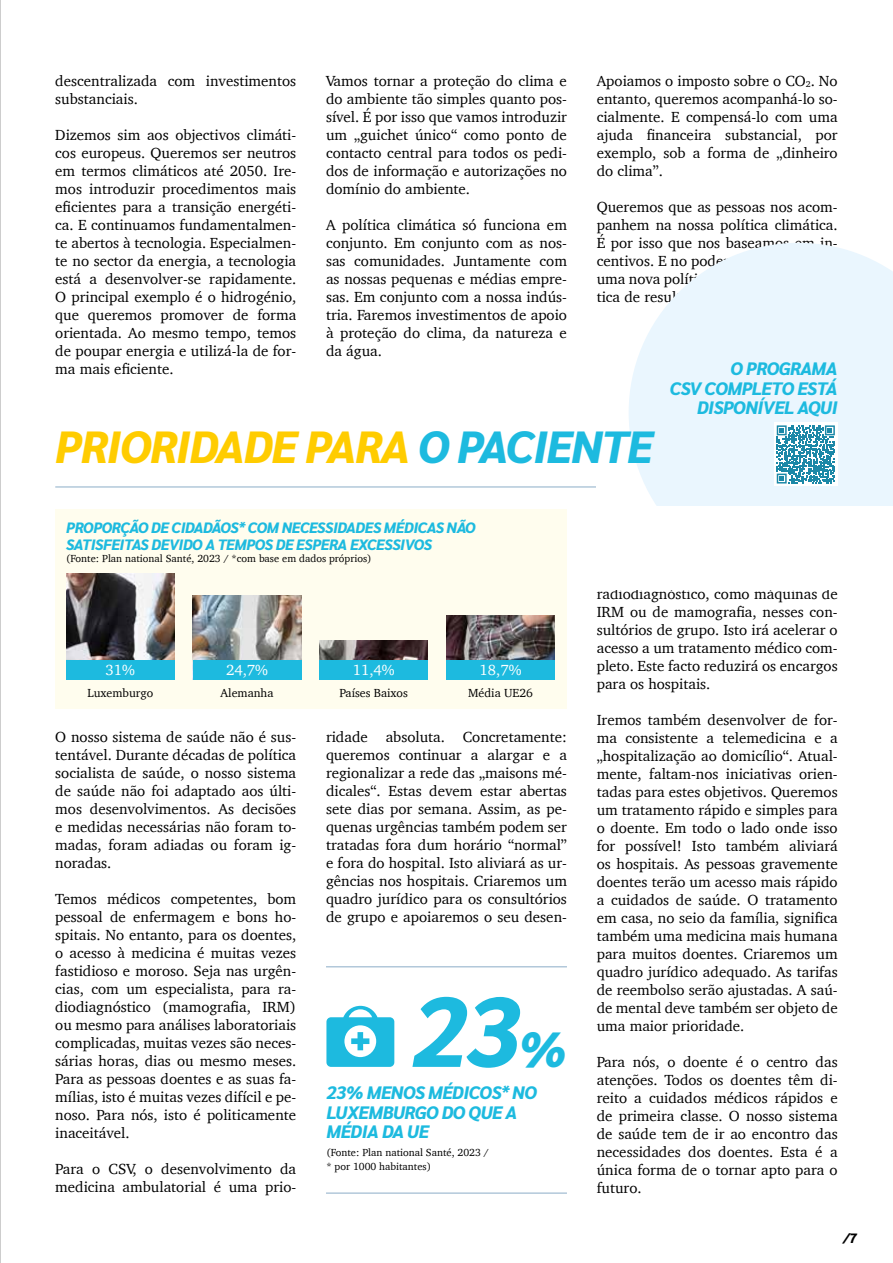
<style>
.page{position:relative;width:893px;height:1263px;background:#fff}
.page>*{position:absolute;margin:0;border:0;box-sizing:border-box;transform-origin:0 0}
.t1{font:italic 800 98.7px "Sarabun";color:#1dbadf}
.t2{font:italic 800 45px "Sarabun";letter-spacing:-.03em;color:#fc0}
.t3{font:italic 800 18px/19.5px "Sarabun";letter-spacing:-.03em;color:#1dbadf}
.t4{font:15px/18px "Charter";color:#000;text-align:justify}
.t5{font:italic 800 15px/16.5px "Sarabun";letter-spacing:-.03em;color:#1dbadf}
.t6{font:15px "Charter";color:#fff}
.t7{font:italic 800 13.5px "Sarabun";color:#000}
.t8{font:12px "Charter";color:#000}
.t9{font:10.5px/13.5px "Charter";color:#000}
.s1{font-size:8.7px}
.s2{color:#1dbadf}
.s3{font-size:49.35px}
</style>
<div class="page">
<div style="left:55px;top:510px;width:512px;height:199px;background:#fffdee"></div>
<img style="left:66px;top:574px;width:108px;height:86px">
<img style="left:193px;top:595px;width:108px;height:65px">
<img style="left:320px;top:640px;width:108px;height:20px">
<img style="left:446px;top:616px;width:108px;height:44px">
<div style="left:66px;top:660px;width:108px;height:19px;background:#1dbadf"></div>
<div style="left:193px;top:660px;width:108px;height:19px;background:#1dbadf"></div>
<div style="left:320px;top:660px;width:108px;height:19px;background:#1dbadf"></div>
<div style="left:446px;top:660px;width:108px;height:19px;background:#1dbadf"></div>
<hr style="left:55px;top:486px;width:783px;height:2px;background:#b2c8da">
<hr style="left:326px;top:966px;width:241px;height:1px;background:#b2c8da">
<hr style="left:326px;top:1192px;width:241px;height:2px;background:#b2c8da">
<div style="left:597px;top:419px;width:296px;height:88px;background:#fff"></div>
<svg style="left:326px;top:1006px;width:68px;height:61px"></svg>
<svg style="left:629px;top:243px;width:264px;height:263px;fill:#eaf6fe"></svg>
<svg style="left:774px;top:423px;width:64px;height:63px"></svg>
<svg style="left:777px;top:425px;width:58px;height:58px"></svg>
<hr style="left:0;top:0;width:1px;height:1263px;background:#000">
<p class="t4" style="left:55px;top:72px;width:242px">descentralizada com investimentos substanciais.</p>
<p class="t4" style="left:55px;top:126px;width:242px">Dizemos sim aos objectivos climáti&shy;cos europeus. Queremos ser neutros em termos climáticos até 2050. Ire&shy;mos introduzir procedimentos mais eficientes para a transição energéti&shy;ca. E continuamos fundamentalmen&shy;te abertos à tecnologia. Especialmen&shy;te no sector da energia, a tecnologia está a desenvolver-se rapidamente.<br>O principal exemplo é o hidrogénio, que queremos promover de forma orientada. Ao mesmo tempo, temos de poupar energia e utilizá-la de for&shy;ma mais eficiente.</p>
<p class="t4" style="left:326px;top:72px;width:242px">Vamos tornar a proteção do clima e do ambiente tão simples quanto pos&shy;sível. É por isso que vamos introduzir um „guichet único“ como ponto de contacto central para todos os pedi&shy;dos de informação e autorizações no domínio do ambiente.</p>
<p class="t4" style="left:326px;top:216px;width:242px">A política climática só funciona em conjunto. Em conjunto com as nos&shy;sas comunidades. Juntamente com as nossas pequenas e médias empre&shy;sas. Em conjunto com a nossa indús&shy;tria. Faremos investimentos de apoio à proteção do clima, da natureza e da água.</p>
<p class="t4" style="left:597px;top:72px;width:242px">Apoiamos o imposto sobre o CO<span class="s1">2</span>. No entanto, queremos acompanhá-lo so&shy;cialmente. E compensá-lo com uma ajuda financeira substancial, por exemplo, sob a forma de „dinheiro do clima”.</p>
<p class="t4" style="left:597px;top:198px;width:242px">Queremos que as pessoas nos acom&shy;panhem na nossa política climática.<br>É por isso que nos baseamos em in&shy;centivos. E no poder de persuasão de</p>
<p class="t4" style="left:597px;top:288px;width:120px">tica de resultados.</p>
<p class="t3" style="left:670px;top:359px;width:169px;text-align:right">O PROGRAMA<br>CSV COMPLETO ESTÁ<br>DISPONÍVEL AQUI</p>
<h2 class="t2" style="left:55px;top:421px;width:599px">PRIORIDADE PARA <span class="s2">O PACIENTE</span></h2>
<p class="t5" style="left:66px;top:520px;width:411px">PROPORÇÃO DE CIDADÃOS* COM NECESSIDADES MÉDICAS NÃO<br>SATISFEITAS DEVIDO A TEMPOS DE ESPERA EXCESSIVOS</p>
<p class="t9" style="left:66px;top:552px;width:307px">(Fonte: Plan national Santé, 2023 / *com base em dados próprios)</p>
<p class="t6" style="left:106px;top:657px;width:31px">31%</p>
<p class="t6" style="left:226px;top:657px;width:43px">24,7%</p>
<p class="t6" style="left:353px;top:657px;width:43px">11,4%</p>
<p class="t6" style="left:479px;top:657px;width:43px">18,7%</p>
<p class="t8" style="left:87px;top:682px;width:67px">Luxemburgo</p>
<p class="t8" style="left:221px;top:682px;width:54px">Alemanha</p>
<p class="t8" style="left:340px;top:682px;width:70px">Países Baixos</p>
<p class="t8" style="left:468px;top:682px;width:66px">Média UE26</p>
<p class="t4" style="left:55px;top:727px;width:242px">O nosso sistema de saúde não é sus&shy;tentável. Durante décadas de política socialista de saúde, o nosso sistema de saúde não foi adaptado aos últi&shy;mos desenvolvimentos. As decisões e medidas necessárias não foram to&shy;madas, foram adiadas ou foram ig&shy;noradas.</p>
<p class="t4" style="left:55px;top:889px;width:242px">Temos médicos competentes, bom pessoal de enfermagem e bons ho&shy;spitais. No entanto, para os doentes, o acesso à medicina é muitas vezes fastidioso e moroso. Seja nas urgên&shy;cias, com um especialista, para ra&shy;diodiagnóstico (mamografia, IRM) ou mesmo para análises laboratoriais complicadas, muitas vezes são neces&shy;sárias horas, dias ou mesmo meses.<br>Para as pessoas doentes e as suas fa&shy;mílias, isto é muitas vezes difícil e pe&shy;noso. Para nós, isto é politicamente inaceitável.</p>
<p class="t4" style="left:55px;top:1159px;width:242px">Para o CSV, o desenvolvimento da medicina ambulatorial é uma prio-</p>
<p class="t4" style="left:326px;top:727px;width:242px">ridade absoluta. Concretamente: queremos continuar a alargar e a regionalizar a rede das „maisons mé&shy;dicales“. Estas devem estar abertas sete dias por semana. Assim, as pe&shy;quenas urgências também podem ser tratadas fora dum horário “normal” e fora do hospital. Isto aliviará as ur&shy;gências nos hospitais. Criaremos um quadro jurídico para os consultórios de grupo e apoiaremos o seu desen-</p>
<h1 class="t1" style="left:412px;top:975px;width:157px">23<span class="s3">%</span></h1>
<p class="t3" style="left:326px;top:1083px;width:212px">23% MENOS MÉDICOS* NO<br>LUXEMBURGO DO QUE A<br>MÉDIA DA UE</p>
<p class="t9" style="left:326px;top:1145px;width:164px">(Fonte: Plan national Santé, 2023 / * por 1000 habitantes)</p>
<p class="t4" style="left:597px;top:585px;width:242px">radiodiagnóstico, como máquinas de IRM ou de mamografia, nesses con&shy;sultórios de grupo. Isto irá acelerar o acesso a um tratamento médico com&shy;pleto. Este facto reduzirá os encargos para os hospitais.</p>
<p class="t4" style="left:597px;top:711px;width:242px">Iremos também desenvolver de for&shy;ma consistente a telemedicina e a „hospitalização ao domicílio“. Atual&shy;mente, faltam-nos iniciativas orien&shy;tadas para estes objetivos. Queremos um tratamento rápido e simples para o doente. Em todo o lado onde isso for possível! Isto também aliviará os hospitais. As pessoas gravemente doentes terão um acesso mais rápido a cuidados de saúde. O tratamento em casa, no seio da família, significa também uma medicina mais humana para muitos doentes. Criaremos um quadro jurídico adequado. As tarifas de reembolso serão ajustadas. A saú&shy;de mental deve também ser objeto de uma maior prioridade.</p>
<p class="t4" style="left:597px;top:1053px;width:242px">Para nós, o doente é o centro das atenções. Todos os doentes têm di&shy;reito a cuidados médicos rápidos e de primeira classe. O nosso sistema de saúde tem de ir ao encontro das necessidades dos doentes. Esta é a única forma de o tornar apto para o futuro.</p>
<p class="t7" style="left:843px;top:1231px;width:15px">/7</p>
</div>
